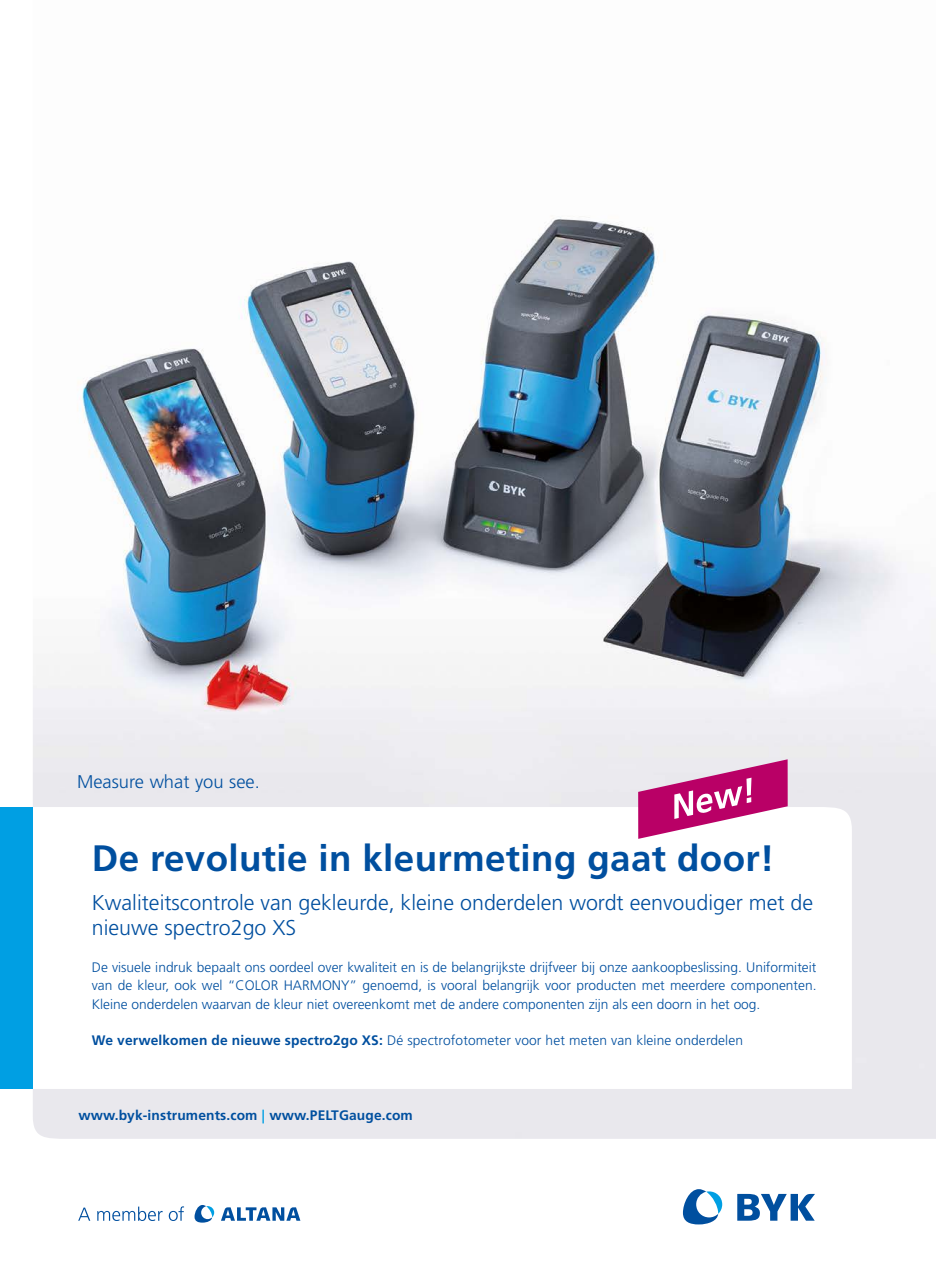
<style>
.page{position:relative;width:936px;height:1263px;background:#fff}
.page>*{position:absolute;margin:0;border:0;box-sizing:border-box;transform-origin:0 0}
.t1{font:700 36.75px "Frutiger LT Pro";letter-spacing:.01em;color:#004f9f}
.t2{font:300 21.45px/25.7px "Frutiger LT Pro";color:#004f9f}
.t3{font:300 18.3px "Frutiger LT Pro";color:#004f9f}
.t4{font:300 13.8px/18.3px "Frutiger LT Pro";color:#004f9f;text-align:justify}
.t5{font:700 13.8px "Frutiger LT Pro";letter-spacing:.01em;color:#004f9f}
.s1{font-weight:700}
.s2{color:#009fe3}
</style>
<div class="page">
<img style="left:33px;top:217px;width:902px;height:922px">
<svg style="left:33px;top:807px;width:818px;height:282px"></svg>
<div style="left:0;top:807px;width:33px;height:282px;background:#009fe3"></div>
<svg style="left:737px;top:1194px;width:78px;height:27px"></svg>
<svg style="left:683px;top:1189px;width:39px;height:35px"></svg>
<svg style="left:221px;top:1207px;width:79px;height:14px"></svg>
<svg style="left:194px;top:1205px;width:20px;height:17px"></svg>
<svg style="left:78px;top:1207px;width:12px;height:14px"></svg>
<svg style="left:97px;top:1206px;width:66px;height:15px"></svg>
<svg style="left:169px;top:1206px;width:15px;height:15px"></svg>
<svg style="left:638px;top:759px;width:149px;height:80px"></svg>
<h3 class="t3" style="left:77px;top:771px;width:184px">Measure what you see.</h3>
<h1 class="t1" style="left:92px;top:836px;width:684px">De revolutie in kleurmeting gaat door!</h1>
<h2 class="t2" style="left:92px;top:889px;width:722px">Kwaliteitscontrole van gekleurde, kleine onderdelen wordt eenvoudiger met de nieuwe spectro2go XS</h2>
<p class="t4" style="left:92px;top:958px;width:726px">De visuele indruk bepaalt ons oordeel over kwaliteit en is de belangrijkste drijfveer bij onze aankoopbeslissing. Uniformiteit van de kleur, ook wel “COLOR HARMONY” genoemd, is vooral belangrijk voor producten met meerdere componenten.<br>Kleine onderdelen waarvan de kleur niet overeenkomt met de andere componenten zijn als een doorn in het oog.</p>
<p class="t4" style="left:92px;top:1031px;width:652px"><span class="s1">We verwelkomen de nieuwe spectro2go XS:</span> Dé spectrofotometer voor het meten van kleine onderdelen</p>
<p class="t5" style="left:78px;top:1107px;width:336px">www.byk-instruments.com <span class="s2">|</span> www.PELTGauge.com</p>
</div>
